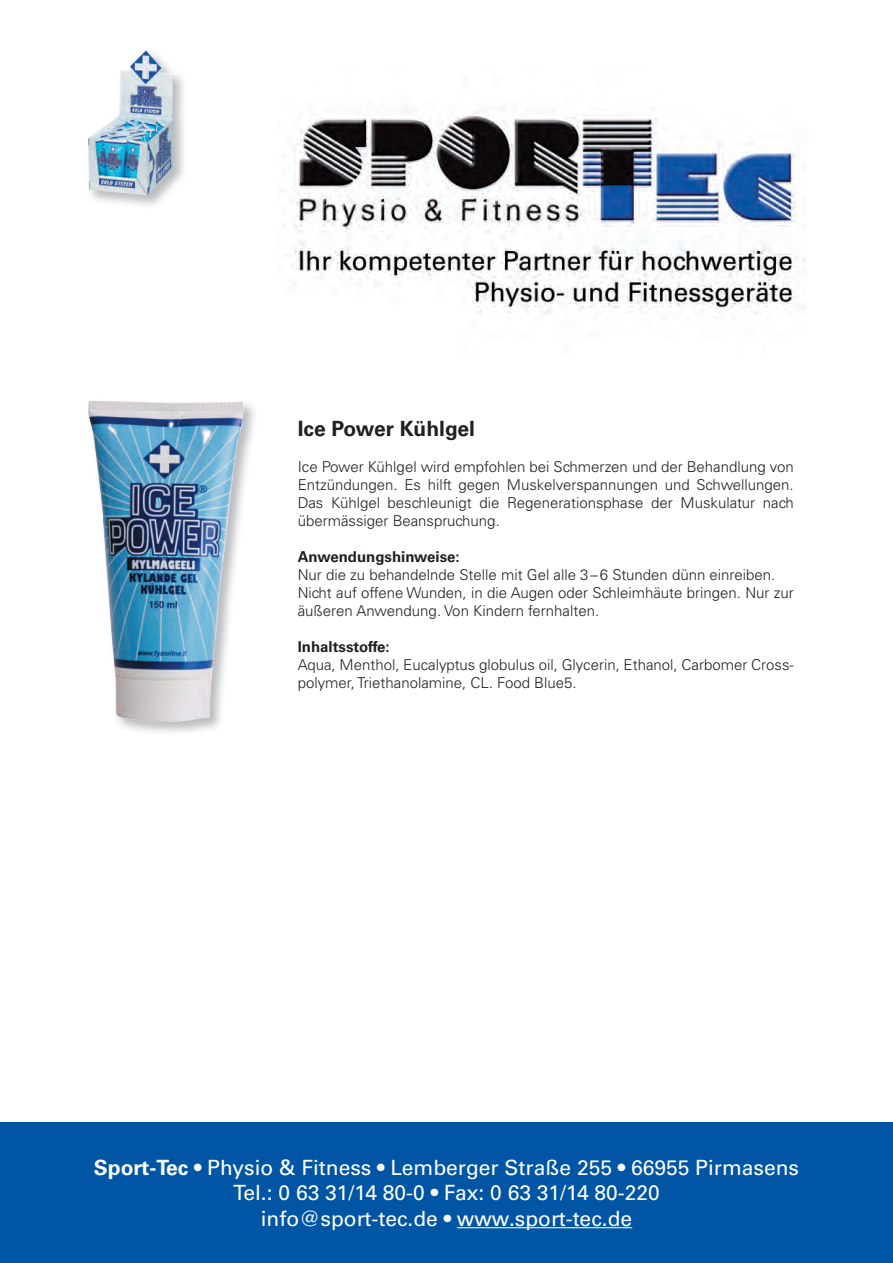
<style>
.page{position:relative;width:893px;height:1263px;background:#fff}
.page>*{position:absolute;margin:0;border:0;box-sizing:border-box;transform-origin:0 0}
.t1{font:21px/25.2px "Univers LT Std";color:#fff;text-align:center}
.t2{font:700 21px "Univers LT Std";color:#231f20}
.t3{font:300 15px/18px "Univers LT Std";color:#231f20}
.s1{font-weight:700}
</style>
<div class="page">
<img style="left:283px;top:108px;width:523px;height:206px">
<div style="left:0;top:1123px;width:893px;height:140px;background:#0155a5"></div>
<hr style="left:457px;top:1227px;width:175px;height:1px;background:#fff">
<img style="left:88px;top:401px;width:155px;height:321px">
<img style="left:88px;top:50px;width:85px;height:145px">
<p class="t2" style="left:298px;top:416px;width:179px">Ice Power Kühlgel</p>
<p class="t3" style="left:298px;top:458px;width:498px;text-align:justify">Ice Power Kühlgel wird empfohlen bei Schmerzen und der Behandlung von Entzündungen. Es hilft gegen Muskelverspannungen und Schwellungen.<br>Das Kühlgel beschleunigt die Regenerationsphase der Muskulatur nach übermässiger Beanspruchung.</p>
<p class="t3" style="left:298px;top:548px;width:498px"><span class="s1">Anwendungshinweise:<br></span>Nur die zu behandelnde Stelle mit Gel alle 3 – 6 Stunden dünn einreiben.<br>Nicht auf offene Wunden, in die Augen oder Schleimhäute bringen. Nur zur äußeren Anwendung. Von Kindern fernhalten.</p>
<p class="t3" style="left:298px;top:638px;width:498px"><span class="s1">Inhaltsstoffe:<br></span>Aqua, Menthol, Eucalyptus globulus oil, Glycerin, Ethanol, Carbomer Cross&shy;polymer, Triethanolamine, CL. Food Blue5.</p>
<p class="t1" style="left:94px;top:1155px;width:707px"><span class="s1">Sport-Tec</span> • Physio &amp; Fitness • Lemberger Straße 255 • 66955 Pirmasens<br>Tel.: 0 63 31/14 80-0 • Fax: 0 63 31/14 80-220<br>info@sport-tec.de • www.sport-tec.de</p>
</div>
